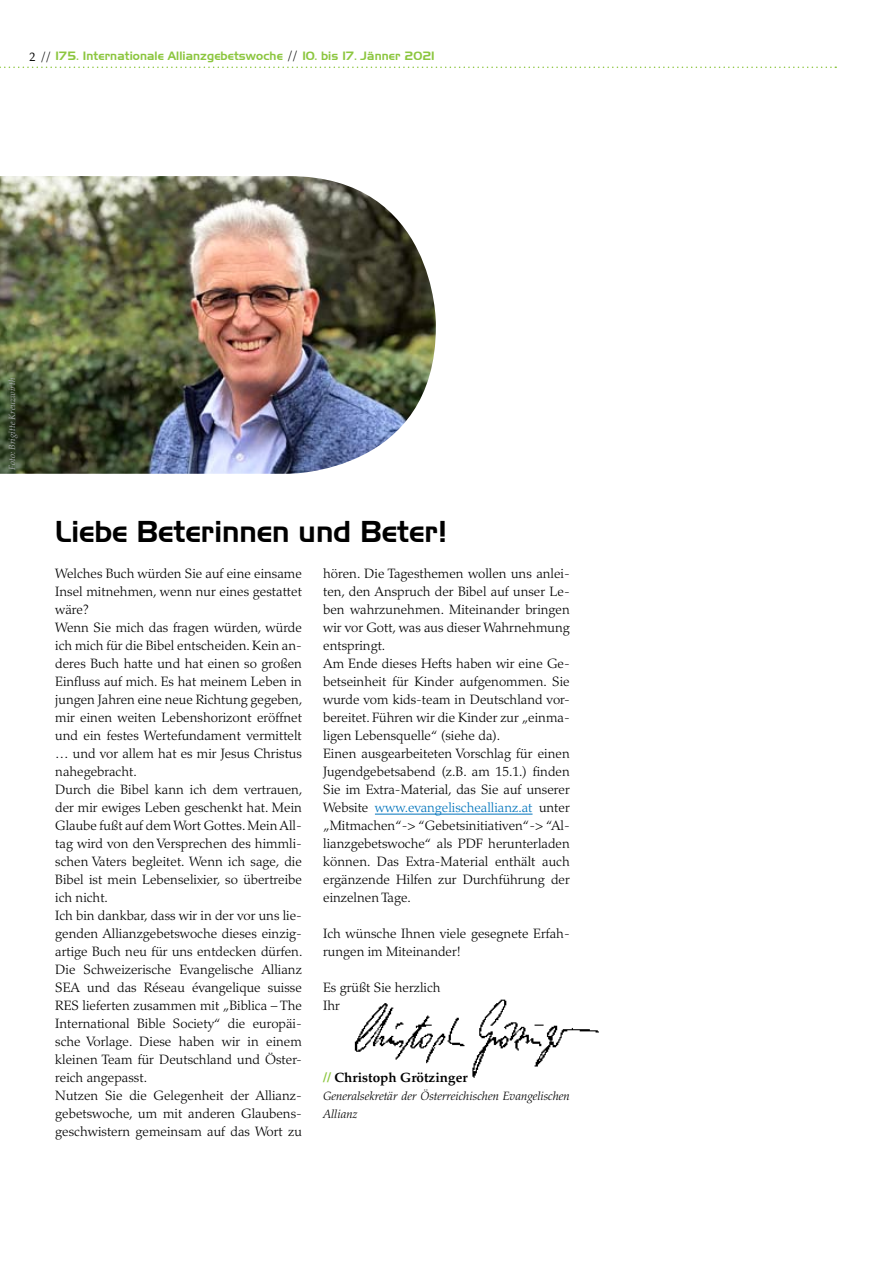
<style>
.page{position:relative;width:893px;height:1263px;background:#fff}
.page>*{position:absolute;margin:0;border:0;box-sizing:border-box;transform-origin:0 0}
.t1{font:30px "Slicker";color:#000}
.t2{font:300 13.5px/18px "Palatino LT Std";color:#000}
.t3{font:700 13.5px "Palatino LT Std";color:#000}
.t4{font:12px "Slicker";letter-spacing:.01em;color:#8cc63f}
.t5{font:italic 300 12px/18px "Palatino LT Std";color:#000}
.t6{font:italic 9px "Palatino LT Std";color:#a7a9ac}
.s1{font-family:"Palatino";color:#000}
.s2{color:#0074bc}
.s3{color:#8cc63f}
</style>
<div class="page">
<img style="left:0;top:176px;width:436px;height:298px">
<svg style="left:0;top:67px;width:836px;height:1px"></svg>
<hr style="left:375px;top:814px;width:157px;height:1px;background:#0074bc">
<img style="left:354px;top:999px;width:245px;height:78px">
<p class="t4" style="left:30px;top:49px;width:406px"><span class="s1">2 //</span> 175. Internationale Allianzgebetswoche <span class="s1">//</span> 10. bis 17. Jänner 2021</p>
<p class="t6" style="left:7px;top:470px;width:94px;rotate:-90deg">Foto: Brigitte Kreuzwirth</p>
<h1 class="t1" style="left:55px;top:514px;width:393px">Liebe Beterinnen und Beter!</h1>
<p class="t2" style="left:55px;top:565px;width:249px">Welches Buch würden Sie auf eine einsame Insel mitnehmen, wenn nur eines gestattet wäre?<br>Wenn Sie mich das fragen würden, würde ich mich für die Bibel entscheiden. Kein an&shy;deres Buch hatte und hat einen so großen Einfluss auf mich. Es hat meinem Leben in jungen Jahren eine neue Richtung gegeben, mir einen weiten Lebenshorizont eröffnet und ein festes Wertefundament vermittelt … und vor allem hat es mir Jesus Christus nahegebracht.<br>Durch die Bibel kann ich dem vertrauen, der mir ewiges Leben geschenkt hat. Mein Glaube fußt auf dem Wort Gottes. Mein All&shy;tag wird von den Versprechen des himmli&shy;schen Vaters begleitet. Wenn ich sage, die Bibel ist mein Lebenselixier, so übertreibe ich nicht.<br>Ich bin dankbar, dass wir in der vor uns lie&shy;genden Allianzgebetswoche dieses einzig&shy;artige Buch neu für uns entdecken dürfen.<br>Die Schweizerische Evangelische Allianz SEA und das Réseau évangelique suisse RES lieferten zusammen mit „Biblica – The International Bible Society“ die europäi&shy;sche Vorlage. Diese haben wir in einem kleinen Team für Deutschland und Öster&shy;reich angepasst.<br>Nutzen Sie die Gelegenheit der Allianz&shy;gebetswoche, um mit anderen Glaubens&shy;geschwistern gemeinsam auf das Wort zu</p>
<p class="t2" style="left:323px;top:565px;width:248px">hören. Die Tagesthemen wollen uns anlei&shy;ten, den Anspruch der Bibel auf unser Le&shy;ben wahrzunehmen. Miteinander bringen wir vor Gott, was aus dieser Wahrnehmung entspringt.<br>Am Ende dieses Hefts haben wir eine Ge&shy;betseinheit für Kinder aufgenommen. Sie wurde vom kids-team in Deutschland vor&shy;bereitet. Führen wir die Kinder zur „einma&shy;ligen Lebensquelle“ (siehe da).<br>Einen ausgearbeiteten Vorschlag für einen Jugendgebetsabend (z.B. am 15.1.) finden Sie im Extra-Material, das Sie auf unserer Website <span class="s2">www.evangelischeallianz.at</span> unter „Mitmachen“-&gt; “Gebetsinitiativen“-&gt; “Al&shy;lianzgebetswoche“ als PDF herunterladen können. Das Extra-Material enthält auch ergänzende Hilfen zur Durchführung der einzelnen Tage.</p>
<p class="t2" style="left:323px;top:925px;width:248px">Ich wünsche Ihnen viele gesegnete Erfah&shy;rungen im Miteinander!</p>
<p class="t2" style="left:323px;top:979px;width:119px">Es grüßt Sie herzlich<br>Ihr</p>
<p class="t3" style="left:323px;top:1070px;width:146px"><span class="s3">//</span> Christoph Grötzinger</p>
<p class="t5" style="left:323px;top:1087px;width:248px">Generalsekretär der Österreichischen Evangelischen<br>Allianz</p>
</div>
